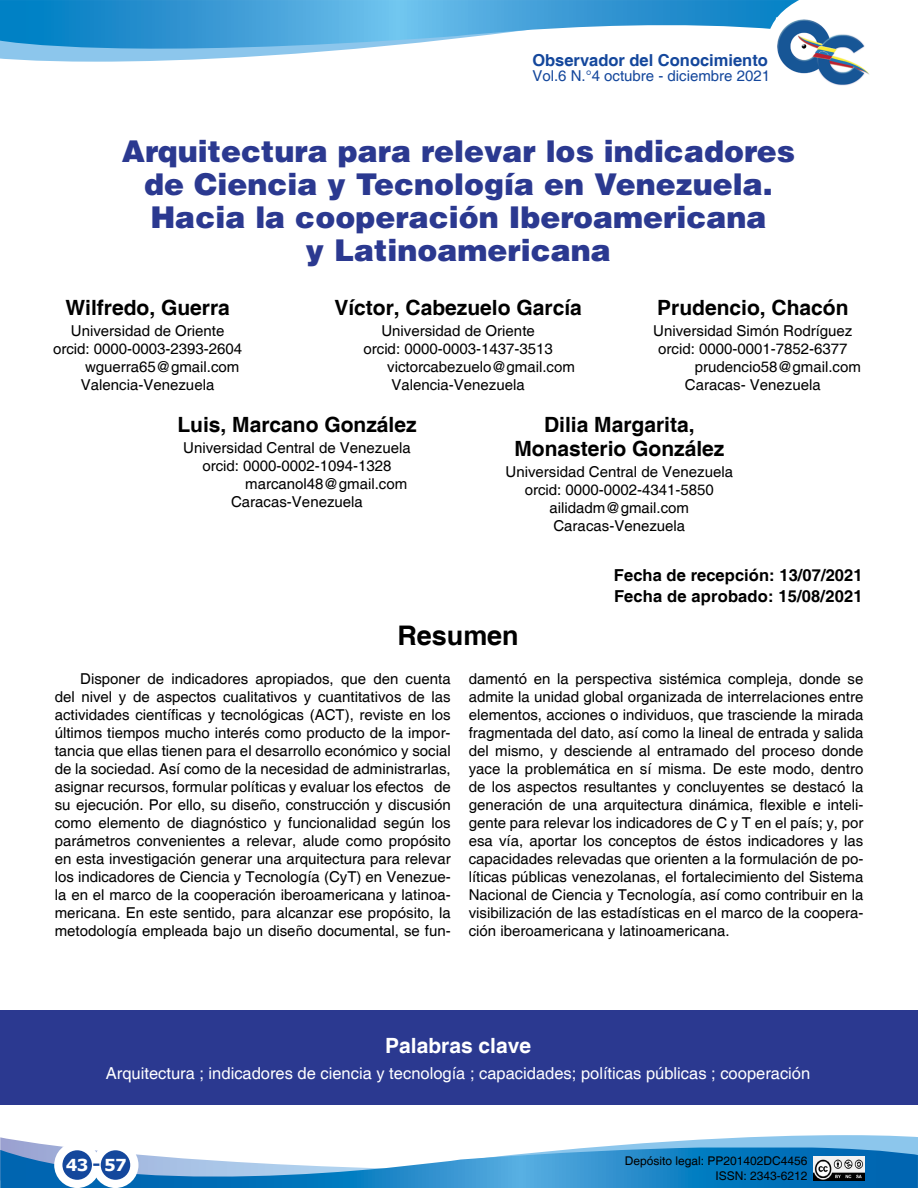
<style>
.page{position:relative;width:918px;height:1188px;background:#fff}
.page>*{position:absolute;margin:0;border:0;box-sizing:border-box;transform-origin:0 0}
.t1{font:900 30px/33px "Helvetica LT Std";color:#2b3990;text-align:center}
.t2{font:700 27px "Helvetica";color:#000}
.t3{font:700 21px/24px "Helvetica";color:#000;text-align:center}
.t4{font:700 21px "Helvetica";color:#fff}
.t5{font:16.5px "Helvetica";color:#fff}
.t6{font:700 16.5px/21px "Helvetica";letter-spacing:.005em;color:#000}
.t7{font:700 16.5px "Helvetica";color:#14479c}
.t8{font:700 16.5px "Verdana";color:#fff}
.t9{font:15px/18px "Helvetica";color:#000;text-align:center}
.t10{font:15px "Helvetica";color:#14479c}
.t11{font:12px/14.4px "Helvetica";color:#000;text-align:right}
.s1{color:#14479c}
</style>
<div class="page">
<svg style="left:0;top:0;width:769px;height:61px"></svg>
<svg style="left:769px;top:0;width:30px;height:29px"></svg>
<img style="left:776px;top:17px;width:94px;height:69px">
<svg style="left:0;top:1135px;width:918px;height:53px"></svg>
<img style="left:814px;top:1157px;width:50px;height:24px">
<div style="left:54px;top:1142px;width:46px;height:46px;background:#fff;border-radius:50%"></div>
<div style="left:62px;top:1150px;width:30px;height:30px;background:#14479c;border-radius:50%"></div>
<div style="left:92px;top:1142px;width:46px;height:46px;background:#fff;border-radius:50%"></div>
<div style="left:101px;top:1150px;width:29px;height:30px;background:#14479c;border-radius:50%"></div>
<div style="left:0;top:1010px;width:918px;height:95px;background:#2b3990"></div>
<p class="t7" style="left:532px;top:50px;width:237px">Observador del Conocimiento</p>
<p class="t10" style="left:532px;top:67px;width:239px">Vol.6 N.°4 octubre - diciembre 2021</p>
<h1 class="t1" style="left:122px;top:134px;width:675px">Arquitectura para relevar los indicadores de Ciencia y Tecnología en Venezuela.<br>Hacia la cooperación Iberoamericana<br>y Latinoamericana</h1>
<h3 class="t3" style="left:65px;top:297px;width:166px">Wilfredo, Guerra</h3>
<p class="t9" style="left:71px;top:322px;width:155px">Universidad de Oriente</p>
<p class="t9" style="left:53px;top:340px;width:191px">orcid: 0000-0003-2393-2604</p>
<p class="t9" style="left:85px;top:358px;width:156px">wguerra65@gmail.com</p>
<p class="t9" style="left:81px;top:376px;width:135px">Valencia-Venezuela</p>
<h3 class="t3" style="left:334px;top:297px;width:249px">Víctor, Cabezuelo García</h3>
<p class="t9" style="left:381px;top:322px;width:155px">Universidad de Oriente</p>
<p class="t9" style="left:364px;top:340px;width:191px">orcid: 0000-0003-1437-3513</p>
<p class="t9" style="left:387px;top:358px;width:189px">victorcabezuelo@gmail.com</p>
<p class="t9" style="left:391px;top:376px;width:135px">Valencia-Venezuela</p>
<h3 class="t3" style="left:657px;top:297px;width:193px">Prudencio, Chacón</h3>
<p class="t9" style="left:653px;top:322px;width:201px">Universidad Simón Rodríguez</p>
<p class="t9" style="left:658px;top:340px;width:191px">orcid: 0000-0001-7852-6377</p>
<p class="t9" style="left:695px;top:358px;width:168px">prudencio58@gmail.com</p>
<p class="t9" style="left:685px;top:376px;width:137px">Caracas- Venezuela</p>
<h3 class="t3" style="left:177px;top:414px;width:241px">Luis, Marcano González</h3>
<p class="t9" style="left:183px;top:439px;width:229px">Universidad Central de Venezuela orcid: 0000-0002-1094-1328</p>
<p class="t9" style="left:231px;top:475px;width:178px;text-align:left;text-indent:14px">marcanol48@gmail.com<br>Caracas-Venezuela</p>
<h3 class="t3" style="left:514px;top:414px;width:212px">Dilia Margarita,<br>Monasterio González</h3>
<p class="t9" style="left:506px;top:463px;width:229px">Universidad Central de Venezuela orcid: 0000-0002-4341-5850 ailidadm@gmail.com<br>Caracas-Venezuela</p>
<p class="t6" style="left:614px;top:566px;width:250px">Fecha de recepción: 13/07/2021<br>Fecha de aprobado: 15/08/2021</p>
<h2 class="t2" style="left:398px;top:619px;width:123px">Resumen</h2>
<p class="t9" style="left:469px;top:670px;width:396px;text-align:justify">damentó en la perspectiva sistémica compleja, donde se admite la unidad global organizada de interrelaciones entre elementos, acciones o individuos, que trasciende la mirada fragmentada del dato, así como la lineal de entrada y salida del mismo, y desciende al entramado del proceso donde yace la problemática en sí misma. De este modo, dentro de los aspectos resultantes y concluyentes se destacó la generación de una arquitectura dinámica, flexible e inteli&shy;gente para relevar los indicadores de C y T en el país; y, por esa vía, aportar los conceptos de éstos indicadores y las capacidades relevadas que orienten a la formulación de po&shy;líticas públicas venezolanas, el fortalecimiento del Sistema Nacional de Ciencia y Tecnología, así como contribuir en la visibilización de las estadísticas en el marco de la coopera&shy;ción iberoamericana y latinoamericana.</p>
<p class="t9" style="left:55px;top:670px;width:397px;text-align:justify;text-indent:26px">Disponer de indicadores apropiados, que den cuenta del nivel y de aspectos cualitativos y cuantitativos de las actividades científicas y tecnológicas (ACT), reviste en los últimos tiempos mucho interés como producto de la impor&shy;tancia que ellas tienen para el desarrollo económico y social de la sociedad. Así como de la necesidad de administrarlas, asignar recursos, formular políticas y evaluar los efectos de su ejecución. Por ello, su diseño, construcción y discusión como elemento de diagnóstico y funcionalidad según los parámetros convenientes a relevar, alude como propósito en esta investigación generar una arquitectura para relevar los indicadores de Ciencia y Tecnología (CyT) en Venezue&shy;la en el marco de la cooperación iberoamericana y latinoa&shy;mericana. En este sentido, para alcanzar ese propósito, la metodología empleada bajo un diseño documental, se fun-</p>
<h3 class="t4" style="left:385px;top:1033px;width:147px">Palabras clave</h3>
<p class="t5" style="left:106px;top:1063px;width:706px">Arquitectura ; indicadores de ciencia y tecnología ; capacidades; políticas públicas ; cooperación</p>
<p class="t8" style="left:66px;top:1154px;width:62px">43 <span class="s1">-</span> 57</p>
<p class="t11" style="left:625px;top:1155px;width:184px">Depósito legal: PP201402DC4456<br>ISSN: 2343-6212</p>
</div>
